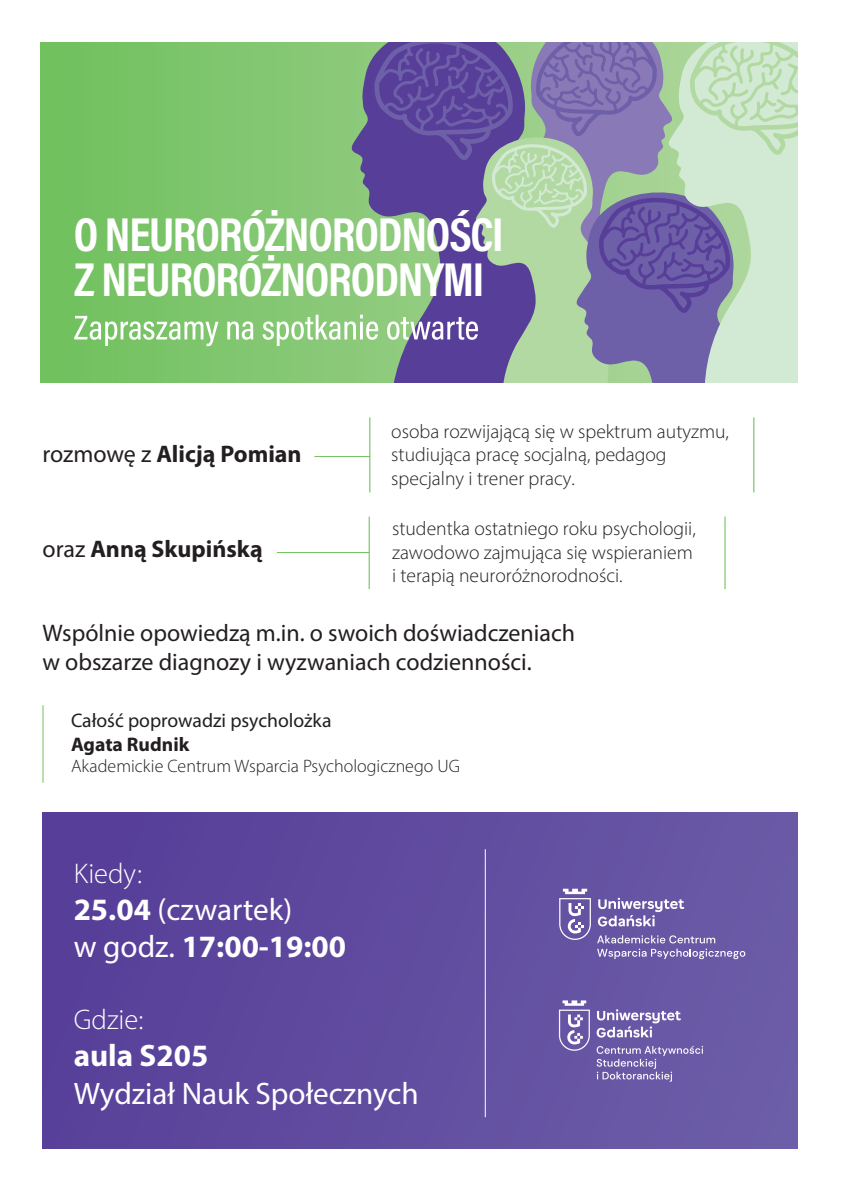
<style>
.page{position:relative;width:842px;height:1191px;background:#fff}
.page>*{position:absolute;margin:0;border:0;box-sizing:border-box;transform-origin:0 0}
.t1{font:700 48.1px/45.3px "Acumin Pro Cond";letter-spacing:-.025em;color:#fff}
.t2{font:700 31.1px/37.4px "Myriad Pro";color:#fff}
.t3{font:31.1px "Myriad Pro";color:#fff}
.t4{font:300 28.5px "Myriad Pro";color:#fff}
.t5{font:24px/28.8px "Myriad Pro";color:#231f20}
.t6{font:700 24px "Myriad Pro";color:#231f20}
.t7{font:300 19.7px/23.6px "Myriad Pro";color:#231f20}
.t8{font:19.7px "Myriad Pro";color:#231f20}
.t9{font:700 19.7px "Myriad Pro";color:#231f20}
.t10{font:300 18px "Myriad Pro";color:#231f20}
.s1{font-weight:400}
</style>
<div class="page">
<div style="left:40px;top:43px;width:757px;height:339px;background:#71c15f"></div>
<div style="left:43px;top:812px;width:754px;height:336px;background:linear-gradient(to right,#563e99,#6b5ca7)"></div>
<svg style="left:74px;top:43px;width:723px;height:339px"></svg>
<hr style="left:369px;top:417px;width:1px;height:75px;background:#71c15e">
<hr style="left:369px;top:516px;width:1px;height:73px;background:#71c15e">
<hr style="left:753px;top:417px;width:1px;height:75px;background:#71c15e">
<hr style="left:724px;top:516px;width:1px;height:73px;background:#71c15e">
<hr style="left:314px;top:456px;width:56px;height:1px;background:#71c15e">
<hr style="left:277px;top:552px;width:92px;height:1px;background:#71c15e">
<hr style="left:43px;top:705px;width:1px;height:78px;background:#71c15e">
<img style="left:542px;top:978px;width:177px;height:125px">
<svg style="left:597px;top:935px;width:148px;height:24px;background:#8477b5"></svg>
<svg style="left:559px;top:888px;width:32px;height:52px"></svg>
<svg style="left:598px;top:897px;width:86px;height:29px;background:#8d81bb"></svg>
<hr style="left:485px;top:849px;width:1px;height:268px;background:#fff">
<h1 class="t1" style="left:74px;top:210px;width:431px">O NEURORÓŻNORODNOŚCI<br>Z NEURORÓŻNORODNYMI</h1>
<p class="t6" style="left:43px;top:441px;width:261px"><span class="s1">rozmowę z</span> Alicją Pomian</p>
<p class="t6" style="left:43px;top:535px;width:222px"><span class="s1">oraz</span> Anną Skupińską</p>
<p class="t7" style="left:391px;top:419px;width:339px">osoba rozwijającą się w spektrum autyzmu, studiująca pracę socjalną, pedagog specjalny i trener pracy.</p>
<p class="t7" style="left:392px;top:517px;width:305px">studentka ostatniego roku psychologii, zawodowo zajmująca się wspieraniem i terapią neuroróżnorodności.</p>
<p class="t5" style="left:43px;top:618px;width:534px">Wspólnie opowiedzą m.in. o swoich doświadczeniach w obszarze diagnozy i wyzwaniach codzienności.</p>
<p class="t8" style="left:71px;top:708px;width:262px">Całość poprowadzi psycholożka</p>
<p class="t9" style="left:71px;top:733px;width:120px">Agata Rudnik</p>
<p class="t10" style="left:71px;top:755px;width:390px">Akademickie Centrum Wsparcia Psychologicznego UG</p>
<h3 class="t4" style="left:74px;top:856px;width:70px">Kiedy:</h3>
<h2 class="t2" style="left:74px;top:891px;width:274px">25.04 <span class="s1">(czwartek)<br>w godz.</span> 17:00-19:00</h2>
<h3 class="t4" style="left:74px;top:1002px;width:71px">Gdzie:</h3>
<h2 class="t2" style="left:74px;top:1037px;width:136px">aula S205</h2>
<h2 class="t3" style="left:74px;top:1074px;width:346px">Wydział Nauk Społecznych</h2>
</div>
